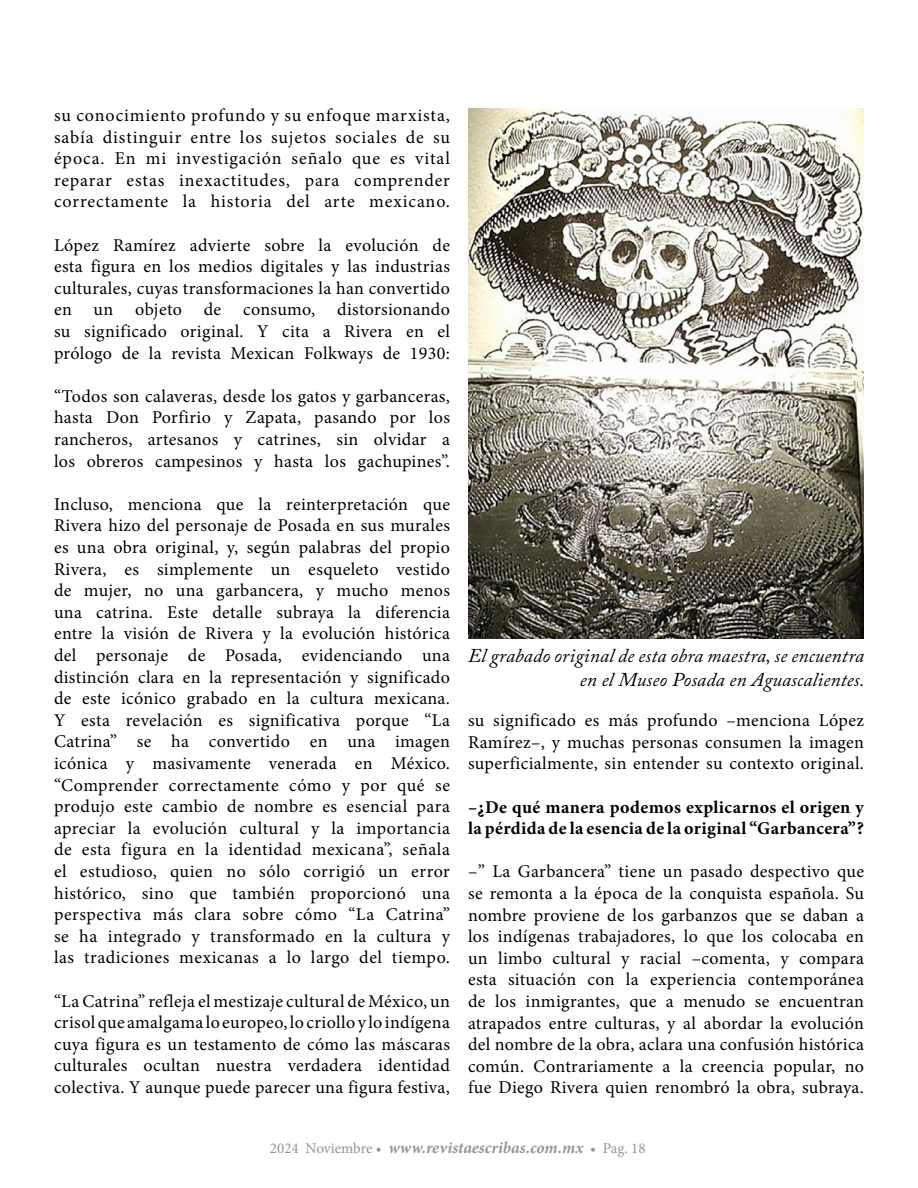
<style>
.page{position:relative;width:918px;height:1188px;background:#fff}
.page>*{position:absolute;margin:0;border:0;box-sizing:border-box;transform-origin:0 0}
.t1{font:italic 19.5px/23.4px "Adobe Caslon Pro";letter-spacing:.01em;color:#000;text-align:right}
.t2{font:18px/21.6px "Minion Pro";letter-spacing:.02em;color:#000;text-align:justify}
.t3{font:700 18px/21.6px "Minion Pro";letter-spacing:.025em;color:#000}
.t4{font:italic 700 16.5px "Minion Pro";letter-spacing:.005em;color:#939598}
.s1{font-weight:400;font-style:normal;font-size:15px}
</style>
<div class="page">
<img style="left:468px;top:108px;width:396px;height:531px">
<p class="t2" style="left:54px;top:105px;width:398px">su conocimiento profundo y su enfoque marxista, sabía distinguir entre los sujetos sociales de su época. En mi investigación señalo que es vital reparar estas inexactitudes, para comprender correctamente la historia del arte mexicano.</p>
<p class="t2" style="left:54px;top:234px;width:398px">López Ramírez advierte sobre la evolución de esta figura en los medios digitales y las industrias culturales, cuyas transformaciones la han convertido en un objeto de consumo, distorsionando su significado original. Y cita a Rivera en el prólogo de la revista Mexican Folkways de 1930:</p>
<p class="t2" style="left:54px;top:385px;width:398px">“Todos son calaveras, desde los gatos y garbanceras, hasta Don Porfirio y Zapata, pasando por los rancheros, artesanos y catrines, sin olvidar a los obreros campesinos y hasta los gachupines”.</p>
<p class="t2" style="left:54px;top:493px;width:398px">Incluso, menciona que la reinterpretación que Rivera hizo del personaje de Posada en sus murales es una obra original, y, según palabras del propio Rivera, es simplemente un esqueleto vestido de mujer, no una garbancera, y mucho menos una catrina. Este detalle subraya la diferencia entre la visión de Rivera y la evolución histórica del personaje de Posada, evidenciando una distinción clara en la representación y significado de este icónico grabado en la cultura mexicana.<br>Y esta revelación es significativa porque “La Catrina” se ha convertido en una imagen icónica y masivamente venerada en México. “Comprender correctamente cómo y por qué se produjo este cambio de nombre es esencial para apreciar la evolución cultural y la importancia de esta figura en la identidad mexicana”, señala el estudioso, quien no sólo corrigió un error histórico, sino que también proporcionó una perspectiva más clara sobre cómo “La Catrina” se ha integrado y transformado en la cultura y las tradiciones mexicanas a lo largo del tiempo.</p>
<p class="t2" style="left:54px;top:990px;width:398px">“La Catrina” refleja el mestizaje cultural de México, un crisol que amalgama lo europeo, lo criollo y lo indígena cuya figura es un testamento de cómo las máscaras culturales ocultan nuestra verdadera identidad colectiva. Y aunque puede parecer una figura festiva,</p>
<p class="t1" style="left:468px;top:644px;width:398px">El grabado original de esta obra maestra, se encuentra en el Museo Posada en Aguascalientes.</p>
<p class="t2" style="left:468px;top:710px;width:398px">su significado es más profundo –menciona López Ramírez–, y muchas personas consumen la imagen superficialmente, sin entender su contexto original.</p>
<p class="t3" style="left:468px;top:796px;width:398px">–¿De qué manera podemos explicarnos el origen y la pérdida de la esencia de la original “Garbancera”?</p>
<p class="t2" style="left:468px;top:861px;width:398px">–” La Garbancera” tiene un pasado despectivo que se remonta a la época de la conquista española. Su nombre proviene de los garbanzos que se daban a los indígenas trabajadores, lo que los colocaba en un limbo cultural y racial –comenta, y compara esta situación con la experiencia contemporánea de los inmigrantes, que a menudo se encuentran atrapados entre culturas, y al abordar la evolución del nombre de la obra, aclara una confusión histórica común. Contrariamente a la creencia popular, no fue Diego Rivera quien renombró la obra, subraya.</p>
<p class="t4" style="left:270px;top:1136px;width:377px"><span class="s1">2024 Noviembre •</span> www.revistaescribas.com.mx <span class="s1">• Pag. 18</span></p>
</div>
